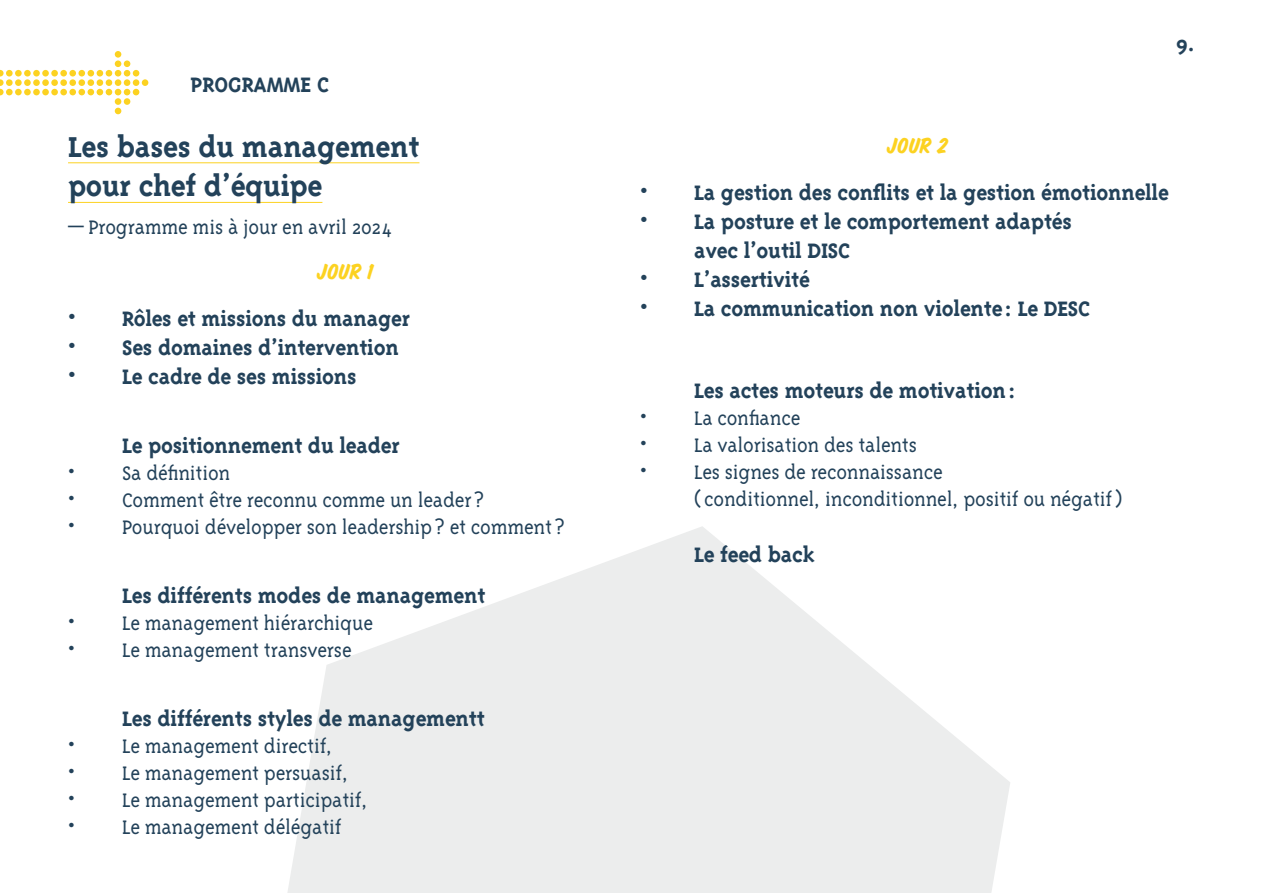
<style>
.page{position:relative;width:1263px;height:893px;background:#fff}
.page>*{position:absolute;margin:0;border:0;box-sizing:border-box;transform-origin:0 0}
.t1{font:700 33px/39.6px "Triplex Serif";letter-spacing:-.01em;color:#23425a}
.t2{font:700 24px/28.8px "Triplex Serif";letter-spacing:-.01em;color:#23425a}
.t3{font:24px "House Slant";letter-spacing:.01em;color:#fcd221}
.t4{font:700 24px "Triplex";color:#23425a}
.t5{font:300 22.5px/27px "Triplex Serif";letter-spacing:-.01em;color:#23425a}
</style>
<div class="page">
<svg style="left:287px;top:526px;width:723px;height:367px;fill:#eceded"></svg>
<hr style="left:68px;top:163px;width:351px;height:1px;background:#fcd221">
<hr style="left:68px;top:202px;width:254px;height:1px;background:#fcd221">
<div style="left:115px;top:51px;width:6px;height:7px;background:#fcd221;border-radius:50%"></div>
<div style="left:115px;top:60px;width:6px;height:7px;background:#fcd221;border-radius:50%"></div>
<div style="left:115px;top:70px;width:6px;height:7px;background:#fcd221;border-radius:50%"></div>
<div style="left:115px;top:79px;width:6px;height:7px;background:#fcd221;border-radius:50%"></div>
<div style="left:115px;top:98px;width:6px;height:7px;background:#fcd221;border-radius:50%"></div>
<svg style="left:115px;top:108px;width:6px;height:6px"></svg>
<div style="left:124px;top:60px;width:6px;height:7px;background:#fcd221;border-radius:50%"></div>
<div style="left:124px;top:70px;width:6px;height:7px;background:#fcd221;border-radius:50%"></div>
<div style="left:124px;top:79px;width:6px;height:7px;background:#fcd221;border-radius:50%"></div>
<div style="left:106px;top:70px;width:6px;height:7px;background:#fcd221;border-radius:50%"></div>
<div style="left:106px;top:79px;width:6px;height:7px;background:#fcd221;border-radius:50%"></div>
<div style="left:97px;top:70px;width:6px;height:7px;background:#fcd221;border-radius:50%"></div>
<div style="left:97px;top:79px;width:6px;height:7px;background:#fcd221;border-radius:50%"></div>
<div style="left:88px;top:70px;width:6px;height:7px;background:#fcd221;border-radius:50%"></div>
<div style="left:88px;top:79px;width:6px;height:7px;background:#fcd221;border-radius:50%"></div>
<div style="left:78px;top:70px;width:7px;height:7px;background:#fcd221;border-radius:50%"></div>
<div style="left:78px;top:79px;width:7px;height:7px;background:#fcd221;border-radius:50%"></div>
<div style="left:78px;top:89px;width:7px;height:6px;background:#fcd221;border-radius:50%"></div>
<div style="left:69px;top:70px;width:7px;height:7px;background:#fcd221;border-radius:50%"></div>
<div style="left:69px;top:79px;width:7px;height:7px;background:#fcd221;border-radius:50%"></div>
<div style="left:69px;top:89px;width:7px;height:6px;background:#fcd221;border-radius:50%"></div>
<div style="left:60px;top:70px;width:7px;height:7px;background:#fcd221;border-radius:50%"></div>
<div style="left:60px;top:79px;width:7px;height:7px;background:#fcd221;border-radius:50%"></div>
<div style="left:60px;top:89px;width:7px;height:6px;background:#fcd221;border-radius:50%"></div>
<div style="left:51px;top:70px;width:7px;height:7px;background:#fcd221;border-radius:50%"></div>
<div style="left:51px;top:79px;width:7px;height:7px;background:#fcd221;border-radius:50%"></div>
<div style="left:51px;top:89px;width:7px;height:6px;background:#fcd221;border-radius:50%"></div>
<div style="left:42px;top:70px;width:7px;height:7px;background:#fcd221;border-radius:50%"></div>
<div style="left:42px;top:79px;width:7px;height:7px;background:#fcd221;border-radius:50%"></div>
<div style="left:42px;top:89px;width:7px;height:6px;background:#fcd221;border-radius:50%"></div>
<div style="left:33px;top:70px;width:7px;height:7px;background:#fcd221;border-radius:50%"></div>
<div style="left:33px;top:79px;width:7px;height:7px;background:#fcd221;border-radius:50%"></div>
<div style="left:33px;top:89px;width:7px;height:6px;background:#fcd221;border-radius:50%"></div>
<div style="left:24px;top:70px;width:7px;height:7px;background:#fcd221;border-radius:50%"></div>
<div style="left:24px;top:79px;width:7px;height:7px;background:#fcd221;border-radius:50%"></div>
<div style="left:24px;top:89px;width:7px;height:6px;background:#fcd221;border-radius:50%"></div>
<div style="left:15px;top:70px;width:7px;height:7px;background:#fcd221;border-radius:50%"></div>
<div style="left:15px;top:79px;width:7px;height:7px;background:#fcd221;border-radius:50%"></div>
<div style="left:15px;top:89px;width:7px;height:6px;background:#fcd221;border-radius:50%"></div>
<div style="left:6px;top:70px;width:7px;height:7px;background:#fcd221;border-radius:50%"></div>
<div style="left:6px;top:79px;width:7px;height:7px;background:#fcd221;border-radius:50%"></div>
<div style="left:6px;top:89px;width:7px;height:6px;background:#fcd221;border-radius:50%"></div>
<svg style="left:0;top:70px;width:4px;height:25px"></svg>
<div style="left:124px;top:98px;width:6px;height:7px;background:#fcd221;border-radius:50%"></div>
<div style="left:133px;top:70px;width:6px;height:7px;background:#fcd221;border-radius:50%"></div>
<div style="left:133px;top:79px;width:6px;height:7px;background:#fcd221;border-radius:50%"></div>
<svg style="left:88px;top:89px;width:51px;height:6px"></svg>
<div style="left:142px;top:79px;width:6px;height:7px;background:#fcd221;border-radius:50%"></div>
<p class="t2" style="left:191px;top:70px;width:140px">PROGRAMME C</p>
<h1 class="t1" style="left:68px;top:126px;width:353px">Les bases du management pour chef d’équipe</h1>
<p class="t5" style="left:68px;top:214px;width:325px">— Programme mis à jour en avril 2024</p>
<p class="t3" style="left:317px;top:256px;width:58px">JOUR 1</p>
<p class="t2" style="left:68px;top:304px;width:344px">• Rôles et missions du manager</p>
<p class="t2" style="left:68px;top:333px;width:332px">• Ses domaines d’intervention</p>
<p class="t2" style="left:68px;top:362px;width:290px">• Le cadre de ses missions</p>
<p class="t2" style="left:122px;top:431px;width:279px">Le positionnement du leader</p>
<p class="t5" style="left:68px;top:459px;width:164px">• Sa définition</p>
<p class="t5" style="left:68px;top:486px;width:418px">• Comment être reconnu comme un leader?</p>
<p class="t5" style="left:68px;top:513px;width:498px">• Pourquoi développer son leadership? et comment?</p>
<p class="t2" style="left:122px;top:581px;width:365px">Les différents modes de management</p>
<p class="t5" style="left:68px;top:609px;width:307px">• Le management hiérarchique</p>
<p class="t5" style="left:68px;top:636px;width:285px">• Le management transverse</p>
<p class="t2" style="left:122px;top:704px;width:364px">Les différents styles de managementt</p>
<p class="t5" style="left:68px;top:732px;width:266px">• Le management directif,</p>
<p class="t5" style="left:68px;top:759px;width:282px">• Le management persuasif,</p>
<p class="t5" style="left:68px;top:786px;width:301px">• Le management participatif,</p>
<p class="t5" style="left:68px;top:813px;width:275px">• Le management délégatif</p>
<p class="t4" style="left:1176px;top:30px;width:20px">9.</p>
<p class="t3" style="left:887px;top:131px;width:62px">JOUR 2</p>
<p class="t2" style="left:640px;top:178px;width:530px">• La gestion des conflits et la gestion émotionnelle</p>
<p class="t2" style="left:694px;top:207px;width:379px;text-indent:-54px">• La posture et le comportement adaptés avec l’outil DISC</p>
<p class="t2" style="left:640px;top:265px;width:171px">• L’assertivité</p>
<p class="t2" style="left:640px;top:293px;width:452px">• La communication non violente: Le DESC</p>
<p class="t2" style="left:694px;top:376px;width:323px">Les actes moteurs de motivation:</p>
<p class="t5" style="left:640px;top:405px;width:162px">• La confiance</p>
<p class="t5" style="left:640px;top:432px;width:279px">• La valorisation des talents</p>
<p class="t5" style="left:694px;top:459px;width:430px;text-indent:-54px">• Les signes de reconnaissance<br>(conditionnel, inconditionnel, positif ou négatif)</p>
<p class="t2" style="left:694px;top:540px;width:122px">Le feed back</p>
</div>
